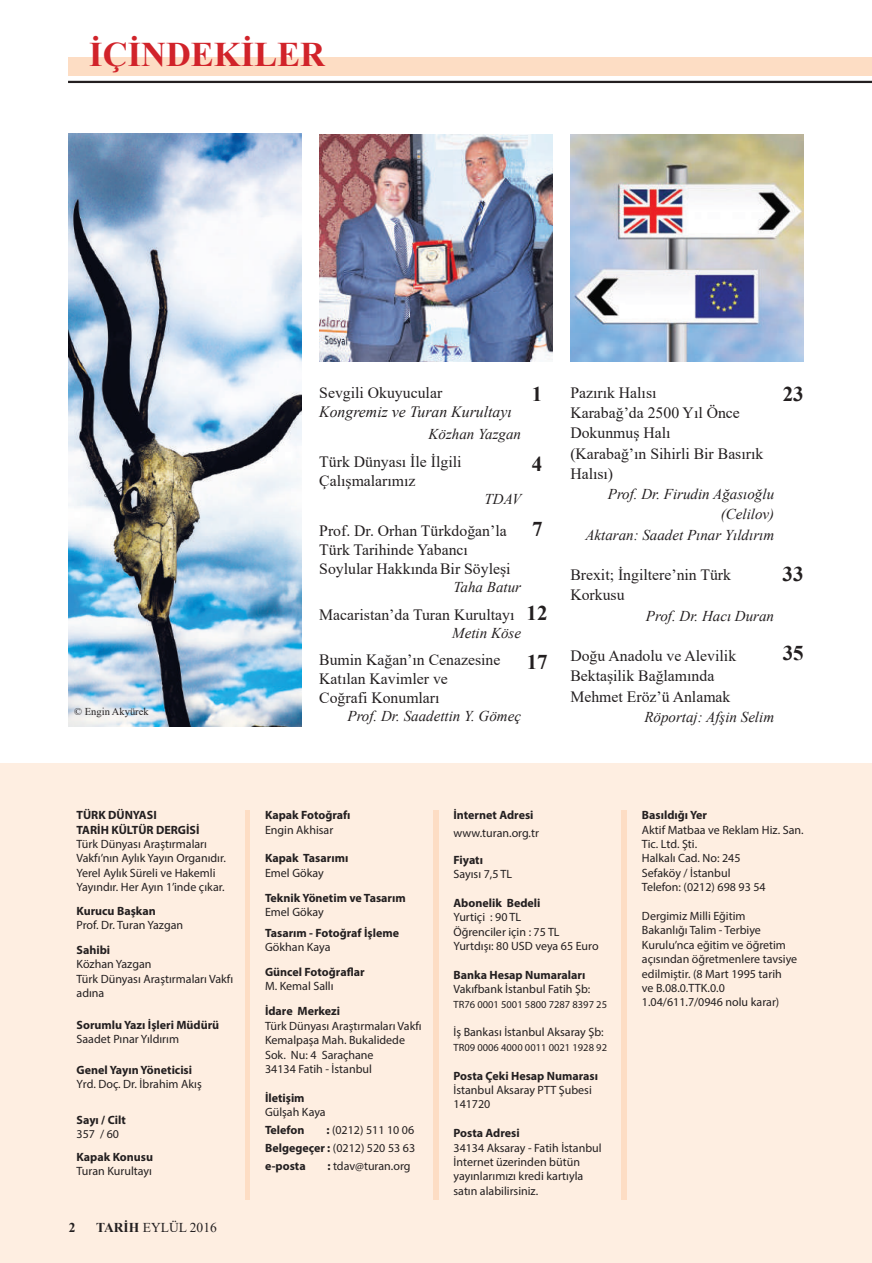
<style>
.page{position:relative;width:872px;height:1263px;background:#fff}
.page>*{position:absolute;margin:0;border:0;box-sizing:border-box;transform-origin:0 0}
.t1{font:700 34.5px "Times New Roman";color:#d1232a}
.t2{font:700 21px "Times New Roman";color:#231f20}
.t3{font:15.75px/20.2px "Times New Roman";color:#231f20}
.t4{font:italic 15.75px "Times New Roman";color:#231f20}
.t5{font:italic 15px/20.2px "Times New Roman";color:#231f20;text-align:right}
.t6{font:13.5px "Times New Roman";color:#231f20}
.t7{font:700 13.5px "Times New Roman";color:#231f20}
.t8{font:12px/14.4px "Myriad Pro";color:#231f20}
.t9{font:700 12px/14.4px "Myriad Pro";color:#231f20}
.t10{font:10.5px "Myriad Pro";color:#231f20}
.t11{font:10.5px "Times New Roman";color:#231f20}
.s1{font-weight:700}
</style>
<div class="page">
<div style="left:0;top:763px;width:872px;height:500px;background:#feeee1"></div>
<svg style="left:68px;top:80px;width:804px;height:4px"></svg>
<div style="left:68px;top:57px;width:804px;height:19px;background:#fdddc4"></div>
<hr style="left:68px;top:81px;width:804px;height:2px;background:#231f20">
<hr style="left:245px;top:810px;width:4px;height:389px;background:#fdddc4">
<div style="left:433px;top:810px;width:5px;height:389px;background:#fdddc4"></div>
<div style="left:621px;top:810px;width:5px;height:389px;background:#fdddc4"></div>
<img style="left:68px;top:134px;width:233px;height:592px">
<img style="left:319px;top:135px;width:233px;height:226px">
<img style="left:570px;top:135px;width:233px;height:226px">
<h1 class="t1" style="left:89px;top:29px;width:237px">İÇİNDEKİLER</h1>
<p class="t11" style="left:74px;top:704px;width:76px">© Engin Akyürek</p>
<h3 class="t3" style="left:319px;top:382px;width:124px">Sevgili Okuyucular</h3>
<h3 class="t4" style="left:319px;top:401px;width:194px">Kongremiz ve Turan Kurultayı</h3>
<p class="t5" style="left:428px;top:424px;width:94px">Közhan Yazgan</p>
<h3 class="t3" style="left:319px;top:452px;width:144px;line-height:18.9px">Türk Dünyası İle İlgili<br>Çalışmalarımız</h3>
<p class="t5" style="left:484px;top:488px;width:38px">TDAV</p>
<h3 class="t3" style="left:319px;top:520px;width:193px;line-height:18.9px">Prof. Dr. Orhan Türkdoğan’la<br>Türk Tarihinde Yabancı<br>Soylular HakkındaBir Söyleşi</h3>
<p class="t5" style="left:453px;top:577px;width:69px">Taha Batur</p>
<h3 class="t3" style="left:319px;top:604px;width:197px">Macaristan’da Turan Kurultayı</h3>
<p class="t5" style="left:452px;top:622px;width:70px">Metin Köse</p>
<h3 class="t3" style="left:319px;top:650px;width:183px;line-height:18.9px">Bumin Kağan’ın Cenazesine<br>Katılan Kavimler ve<br>Coğrafi Konumları</h3>
<p class="t5" style="left:347px;top:706px;width:175px">Prof. Dr. Saadettin Y. Gömeç</p>
<h2 class="t2" style="left:532px;top:379px;width:12px">1</h2>
<h2 class="t2" style="left:532px;top:449px;width:12px">4</h2>
<h2 class="t2" style="left:532px;top:514px;width:12px">7</h2>
<h2 class="t2" style="left:526px;top:598px;width:22px">12</h2>
<h2 class="t2" style="left:526px;top:646px;width:22px">17</h2>
<h3 class="t3" style="left:570px;top:382px;width:194px">Pazırık Halısı<br>Karabağ’da 2500 Yıl Önce<br>Dokunmuş Halı<br>(Karabağ’ın Sihirli Bir Basırık<br>Halısı)</h3>
<p class="t5" style="left:585px;top:484px;width:190px">Prof. Dr. Firudin Ağasıoğlu (Celilov)<br>Aktaran: Saadet Pınar Yıldırım</p>
<h3 class="t3" style="left:570px;top:564px;width:162px">Brexit; İngiltere’nin Türk<br>Korkusu</h3>
<p class="t5" style="left:646px;top:605px;width:130px">Prof. Dr. Hacı Duran</p>
<h3 class="t3" style="left:570px;top:645px;width:167px">Doğu Anadolu ve Alevilik<br>Bektaşilik Bağlamında<br>Mehmet Eröz’ü Anlamak</h3>
<p class="t5" style="left:644px;top:706px;width:131px">Röportaj: Afşin Selim</p>
<h2 class="t2" style="left:782px;top:379px;width:22px">23</h2>
<h2 class="t2" style="left:782px;top:558px;width:22px">33</h2>
<h2 class="t2" style="left:782px;top:638px;width:22px">35</h2>
<p class="t9" style="left:77px;top:807px;width:124px">TÜRK DÜNYASI<br>TARİH KÜLTÜR DERGİSİ</p>
<p class="t8" style="left:77px;top:836px;width:151px">Türk Dünyası Araştırmaları<br>Vakfı’nın Aylık Yayın Organıdır.<br>Yerel Aylık Süreli ve Hakemli<br>Yayındır. Her Ayın 1’inde çıkar.</p>
<p class="t9" style="left:77px;top:903px;width:81px">Kurucu Başkan</p>
<p class="t8" style="left:77px;top:917px;width:108px">Prof. Dr. Turan Yazgan</p>
<p class="t9" style="left:77px;top:942px;width:35px">Sahibi</p>
<p class="t8" style="left:77px;top:957px;width:158px">Közhan Yazgan<br>Türk Dünyası Araştırmaları Vakfı adına</p>
<p class="t9" style="left:77px;top:1017px;width:144px">Sorumlu Yazı İşleri Müdürü</p>
<p class="t8" style="left:77px;top:1031px;width:104px">Saadet Pınar Yıldırım</p>
<p class="t9" style="left:77px;top:1062px;width:117px">Genel Yayın Yöneticisi</p>
<p class="t8" style="left:77px;top:1077px;width:127px">Yrd. Doç. Dr. İbrahim Akış</p>
<p class="t9" style="left:77px;top:1112px;width:51px">Sayı / Cilt</p>
<p class="t8" style="left:77px;top:1126px;width:44px">357 / 60</p>
<p class="t9" style="left:77px;top:1149px;width:78px">Kapak Konusu</p>
<p class="t8" style="left:77px;top:1163px;width:77px">Turan Kurultayı</p>
<p class="t7" style="left:69px;top:1217px;width:8px">2</p>
<p class="t6" style="left:96px;top:1218px;width:122px"><span class="s1">TARİH</span> EYLÜL 2016</p>
<p class="t9" style="left:265px;top:807px;width:87px">Kapak Fotoğrafı</p>
<p class="t8" style="left:265px;top:822px;width:70px">Engin Akhisar</p>
<p class="t9" style="left:265px;top:851px;width:85px">Kapak Tasarımı</p>
<p class="t8" style="left:265px;top:865px;width:60px">Emel Gökay</p>
<p class="t9" style="left:265px;top:890px;width:142px">Teknik Yönetim ve Tasarım</p>
<p class="t8" style="left:265px;top:905px;width:60px">Emel Gökay</p>
<p class="t9" style="left:265px;top:925px;width:135px">Tasarım - Fotoğraf İşleme</p>
<p class="t8" style="left:265px;top:940px;width:67px">Gökhan Kaya</p>
<p class="t9" style="left:265px;top:964px;width:101px">Güncel Fotoğraflar</p>
<p class="t8" style="left:265px;top:979px;width:70px">M. Kemal Sallı</p>
<p class="t9" style="left:265px;top:1004px;width:77px">İdare Merkezi</p>
<p class="t8" style="left:265px;top:1018px;width:158px">Türk Dünyası Araştırmaları Vakfı<br>Kemalpaşa Mah. Bukalidede<br>Sok. Nu: 4 Saraçhane<br>34134 Fatih - İstanbul</p>
<p class="t9" style="left:265px;top:1090px;width:41px">İletişim</p>
<p class="t8" style="left:265px;top:1105px;width:62px">Gülşah Kaya</p>
<p class="t9" style="left:265px;top:1122px;width:41px">Telefon</p>
<p class="t8" style="left:265px;top:1121px;width:152px;line-height:18px;text-align:justify;text-indent:61px"><span class="s1">:</span> (0212) 511 10 06<br><span class="s1">Belgegeçer :</span> (0212) 520 53 63 <span class="s1">e-posta</span></p>
<p class="t8" style="left:327px;top:1159px;width:85px"><span class="s1">:</span> tdav@turan.org</p>
<p class="t9" style="left:453px;top:807px;width:82px">İnternet Adresi</p>
<p class="t8" style="left:453px;top:826px;width:87px">www.turan.org.tr</p>
<p class="t9" style="left:453px;top:852px;width:31px">Fiyatı</p>
<p class="t8" style="left:453px;top:866px;width:60px">Sayısı 7,5 TL</p>
<p class="t9" style="left:453px;top:895px;width:88px">Abonelik Bedeli</p>
<p class="t8" style="left:453px;top:910px;width:147px">Yurtiçi : 90 TL<br>Öğrenciler için : 75 TL<br>Yurtdışı: 80 USD veya 65 Euro</p>
<p class="t9" style="left:453px;top:967px;width:133px">Banka Hesap Numaraları</p>
<p class="t8" style="left:453px;top:982px;width:138px">Vakıfbank İstanbul Fatih Şb:</p>
<p class="t10" style="left:453px;top:997px;width:155px">TR76 0001 5001 5800 7287 8397 25</p>
<p class="t8" style="left:453px;top:1025px;width:152px">İş Bankası İstanbul Aksaray Şb:</p>
<p class="t10" style="left:453px;top:1041px;width:155px">TR09 0006 4000 0011 0021 1928 92</p>
<p class="t9" style="left:453px;top:1068px;width:146px">Posta Çeki Hesap Numarası</p>
<p class="t8" style="left:453px;top:1082px;width:140px">İstanbul Aksaray PTT Şubesi<br>141720</p>
<p class="t9" style="left:453px;top:1125px;width:68px">Posta Adresi</p>
<p class="t8" style="left:453px;top:1140px;width:150px">34134 Aksaray - Fatih İstanbul<br>İnternet üzerinden bütün yayınlarımızı kredi kartıyla satın alabilirsiniz.</p>
<p class="t9" style="left:642px;top:807px;width:66px">Basıldığı Yer</p>
<p class="t8" style="left:642px;top:822px;width:163px">Aktif Matbaa ve Reklam Hiz. San.<br>Tic. Ltd. Şti.<br>Halkalı Cad. No: 245<br>Sefaköy / İstanbul<br>Telefon: (0212) 698 93 54</p>
<p class="t8" style="left:642px;top:908px;width:157px">Dergimiz Milli Eğitim<br>Bakanlığı Talim - Terbiye<br>Kurulu’nca eğitim ve öğretim açısından öğretmenlere tavsiye edilmiştir. (8 Mart 1995 tarih<br>ve B.08.0.TTK.0.0<br>1.04/611.7/0946 nolu karar)</p>
</div>
